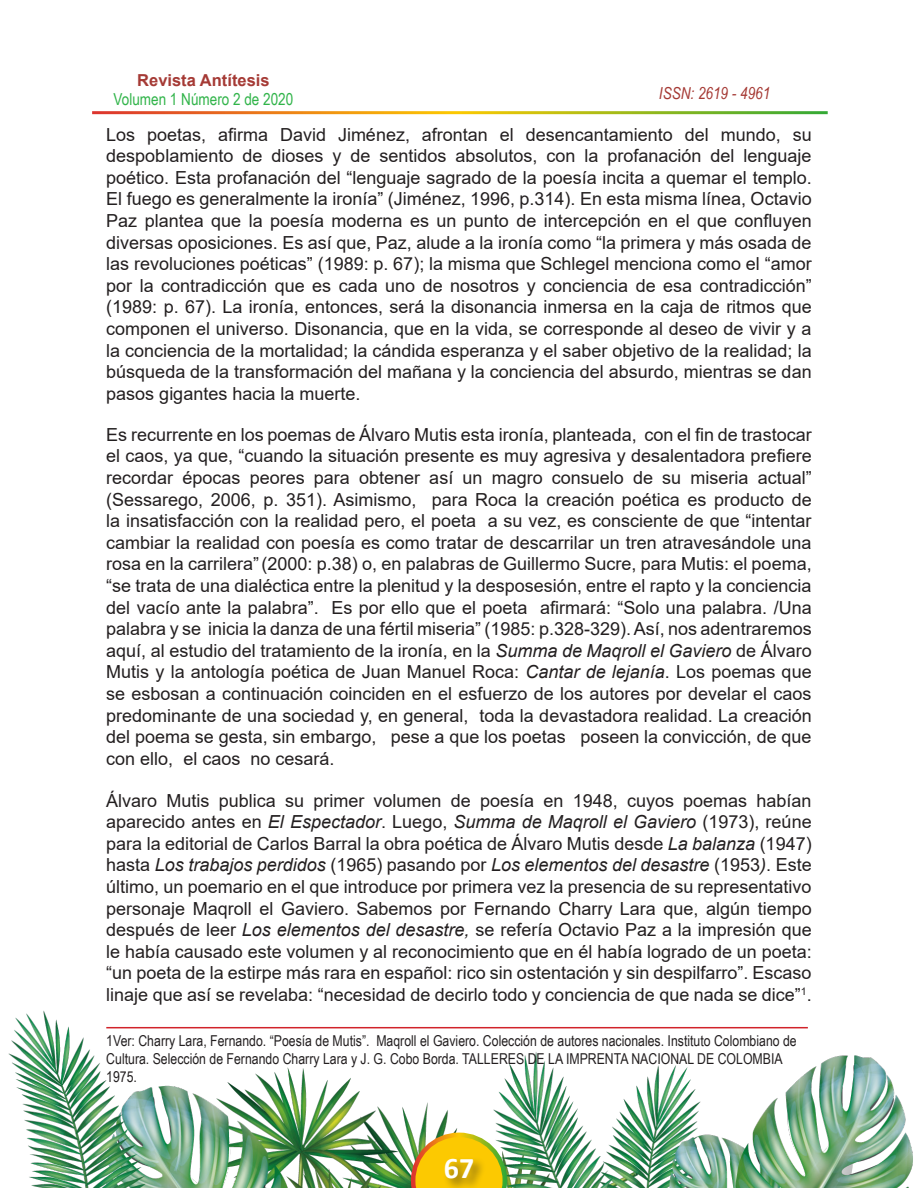
<style>
.page{position:relative;width:918px;height:1188px;background:#fff}
.page>*{position:absolute;margin:0;border:0;box-sizing:border-box;transform-origin:0 0}
.t1{font:700 30px "Calibri";color:#fff}
.t2{font:18px/21.6px "Arial";color:#231f20;text-align:justify}
.t3{font:16.5px "Arial Narrow";color:#31b44a}
.t4{font:700 16.5px "Arial";color:#a53a35}
.t5{font:italic 16.5px "Arial Narrow";color:#a53a35}
.t6{font:15px/18px "Arial Narrow";color:#231f20}
.s1{font-style:italic}
</style>
<div class="page">
<img style="left:8px;top:1010px;width:905px;height:178px">
<svg style="left:411px;top:1133px;width:96px;height:55px;background:#dec133"></svg>
<div style="left:443px;top:1157px;width:43px;height:31px;background:#231f20;opacity:.54"></div>
<hr style="left:106px;top:1027px;width:702px;height:1px;background:#d1232a">
<p class="t4" style="left:137px;top:68px;width:134px">Revista Antítesis</p>
<p class="t3" style="left:114px;top:88px;width:181px">Volumen 1 Número 2 de 2020</p>
<p class="t5" style="left:659px;top:81px;width:113px">ISSN: 2619 - 4961</p>
<p class="t2" style="left:106px;top:123px;width:707px">Los poetas, afirma David Jiménez, afrontan el desencantamiento del mundo, su despoblamiento de dioses y de sentidos absolutos, con la profanación del lenguaje poético. Esta profanación del “lenguaje sagrado de la poesía incita a quemar el templo.<br>El fuego es generalmente la ironía” (Jiménez, 1996, p.314). En esta misma línea, Octavio Paz plantea que la poesía moderna es un punto de intercepción en el que confluyen diversas oposiciones. Es así que, Paz, alude a la ironía como “la primera y más osada de las revoluciones poéticas” (1989: p. 67); la misma que Schlegel menciona como el “amor por la contradicción que es cada uno de nosotros y conciencia de esa contradicción” (1989: p. 67). La ironía, entonces, será la disonancia inmersa en la caja de ritmos que componen el universo. Disonancia, que en la vida, se corresponde al deseo de vivir y a la conciencia de la mortalidad; la cándida esperanza y el saber objetivo de la realidad; la búsqueda de la transformación del mañana y la conciencia del absurdo, mientras se dan pasos gigantes hacia la muerte.</p>
<p class="t2" style="left:106px;top:424px;width:707px">Es recurrente en los poemas de Álvaro Mutis esta ironía, planteada, con el fin de trastocar el caos, ya que, “cuando la situación presente es muy agresiva y desalentadora prefiere recordar épocas peores para obtener así un magro consuelo de su miseria actual” (Sessarego, 2006, p. 351). Asimismo, para Roca la creación poética es producto de la insatisfacción con la realidad pero, el poeta a su vez, es consciente de que “intentar cambiar la realidad con poesía es como tratar de descarrilar un tren atravesándole una rosa en la carrilera”(2000: p.38) o, en palabras de Guillermo Sucre, para Mutis: el poema, “se trata de una dialéctica entre la plenitud y la desposesión, entre el rapto y la conciencia del vacío ante la palabra”. Es por ello que el poeta afirmará: “Solo una palabra. /Una palabra y se inicia la danza de una fértil miseria” (1985: p.328-329). Así, nos adentraremos aquí, al estudio del tratamiento de la ironía, en la <span class="s1">Summa de Maqroll el Gaviero</span> de Álvaro Mutis y la antología poética de Juan Manuel Roca: <span class="s1">Cantar de lejanía</span>. Los poemas que se esbosan a continuación coinciden en el esfuerzo de los autores por develar el caos predominante de una sociedad y, en general, toda la devastadora realidad. La creación del poema se gesta, sin embargo, pese a que los poetas poseen la convicción, de que con ello, el caos no cesará.</p>
<p class="t2" style="left:106px;top:789px;width:707px">Álvaro Mutis publica su primer volumen de poesía en 1948, cuyos poemas habían aparecido antes en <span class="s1">El Espectador</span>. Luego, <span class="s1">Summa de Maqroll el Gaviero</span> (1973), reúne para la editorial de Carlos Barral la obra poética de Álvaro Mutis desde <span class="s1">La balanza</span> (1947) hasta <span class="s1">Los trabajos perdidos</span> (1965) pasando por <span class="s1">Los elementos del desastre</span> (1953<span class="s1">)</span>. Este último, un poemario en el que introduce por primera vez la presencia de su representativo personaje Maqroll el Gaviero. Sabemos por Fernando Charry Lara que, algún tiempo después de leer <span class="s1">Los elementos del desastre,</span> se refería Octavio Paz a la impresión que le había causado este volumen y al reconocimiento que en él había logrado de un poeta: “un poeta de la estirpe más rara en español: rico sin ostentación y sin despilfarro”. Escaso linaje que así se revelaba: “necesidad de decirlo todo y conciencia de que nada se dice”<sup>1</sup>.</p>
<p class="t6" style="left:106px;top:1031px;width:692px">1Ver: Charry Lara, Fernando. “Poesía de Mutis”. Maqroll el Gaviero. Colección de autores nacionales. Instituto Colombiano de<br>Cultura. Selección de Fernando Charry Lara y J. G. Cobo Borda. TALLERES DE LA IMPRENTA NACIONAL DE COLOMBIA<br>1975.</p>
<h1 class="t1" style="left:444px;top:1147px;width:32px">67</h1>
</div>
